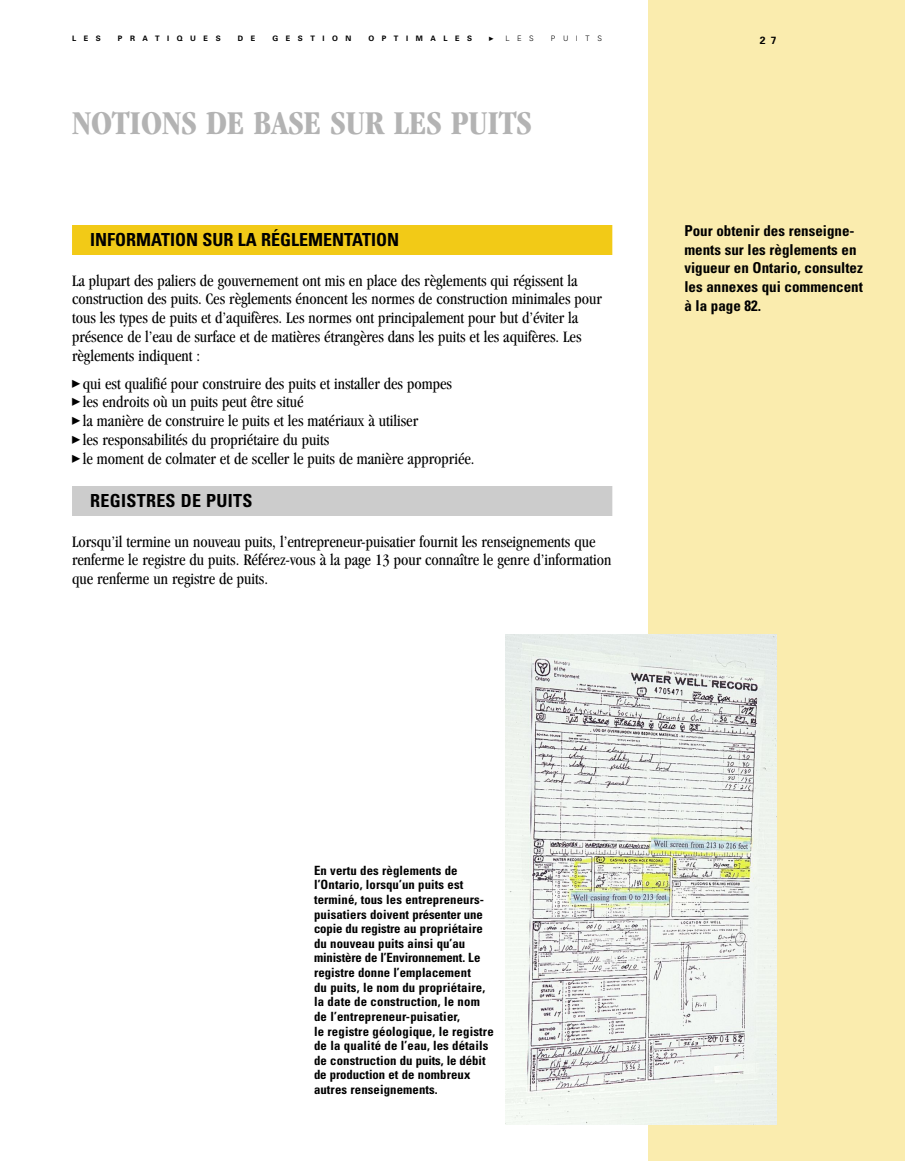
<style>
.page{position:relative;width:905px;height:1161px;background:#fff}
.page>*{position:absolute;margin:0;border:0;box-sizing:border-box;transform-origin:0 0}
.t1{font:700 condensed 34.5px "Garamond";color:#b3b3b3}
.t2{font:700 condensed 18px "Univers";color:#000}
.t3{font:700 condensed 18px "Univers";letter-spacing:.02em;color:#000}
.t4{font:condensed 16.5px/18.8px "Garamond";color:#000}
.t5{font:700 condensed 15px/18.8px "Univers";color:#000}
.t6{font:700 condensed 12.75px/14.7px "Univers";letter-spacing:.01em;color:#000}
.t7{font:700 10.5px "Univers";color:#000}
.t8{font:700 7.5px "Univers";letter-spacing:1.005em;color:#000}
.t9{font:300 7.5px "Univers";letter-spacing:1.005em;color:#000}
</style>
<div class="page">
<div style="left:648px;top:0;width:256px;height:1161px;background:#faecae"></div>
<div style="left:72px;top:225px;width:540px;height:30px;background:#f2ca17"></div>
<div style="left:72px;top:486px;width:540px;height:30px;background:#ccc"></div>
<img style="left:506px;top:634px;width:270px;height:491px">
<p class="t8" style="left:72px;top:36px;width:30px">LES</p>
<p class="t8" style="left:118px;top:36px;width:104px">PRATIQUES</p>
<p class="t8" style="left:238px;top:36px;width:19px">D E</p>
<p class="t8" style="left:272px;top:36px;width:81px">GESTION</p>
<p class="t8" style="left:368px;top:36px;width:105px">OPTIMALES</p>
<p class="t7" style="left:759px;top:36px;width:18px">2 7</p>
<p class="t9" style="left:505px;top:36px;width:30px">LES</p>
<p class="t9" style="left:551px;top:36px;width:53px">PUITS</p>
<h1 class="t1" style="left:72px;top:109px;width:461px">NOTIONS DE BASE SUR LES PUITS</h1>
<p class="t2" style="left:90px;top:233px;width:310px">INFORMATION SUR LA RÉGLEMENTATION</p>
<p class="t4" style="left:72px;top:272px;width:531px">La plupart des paliers de gouvernement ont mis en place des règlements qui régissent la construction des puits. Ces règlements énoncent les normes de construction minimales pour tous les types de puits et d’aquifères. Les normes ont principalement pour but d’éviter la présence de l’eau de surface et de matières étrangères dans les puits et les aquifères. Les règlements indiquent :</p>
<p class="t4" style="left:83px;top:375px;width:393px">qui est qualifié pour construire des puits et installer des pompes<br>les endroits où un puits peut être situé<br>la manière de construire le puits et les matériaux à utiliser<br>les responsabilités du propriétaire du puits<br>le moment de colmater et de sceller le puits de manière appropriée.</p>
<p class="t3" style="left:90px;top:494px;width:164px">REGISTRES DE PUITS</p>
<p class="t4" style="left:72px;top:533px;width:541px">Lorsqu’il termine un nouveau puits, l’entrepreneur-puisatier fournit les renseignements que renferme le registre du puits. Référez-vous à la page 13 pour connaître le genre d’information que renferme un registre de puits.</p>
<p class="t5" style="left:684px;top:222px;width:180px">Pour obtenir des renseigne&shy;ments sur les règlements en vigueur en Ontario, consultez les annexes qui commencent à la page 82.</p>
<p class="t6" style="left:314px;top:864px;width:181px">En vertu des règlements de l’Ontario, lorsqu’un puits est terminé, tous les entrepreneurs&shy;puisatiers doivent présenter une copie du registre au propriétaire du nouveau puits ainsi qu’au ministère de l’Environnement. Le registre donne l’emplacement<br>du puits, le nom du propriétaire, la date de construction, le nom de l’entrepreneur-puisatier,<br>le registre géologique, le registre de la qualité de l’eau, les détails de construction du puits, le débit de production et de nombreux autres renseignements.</p>
</div>
